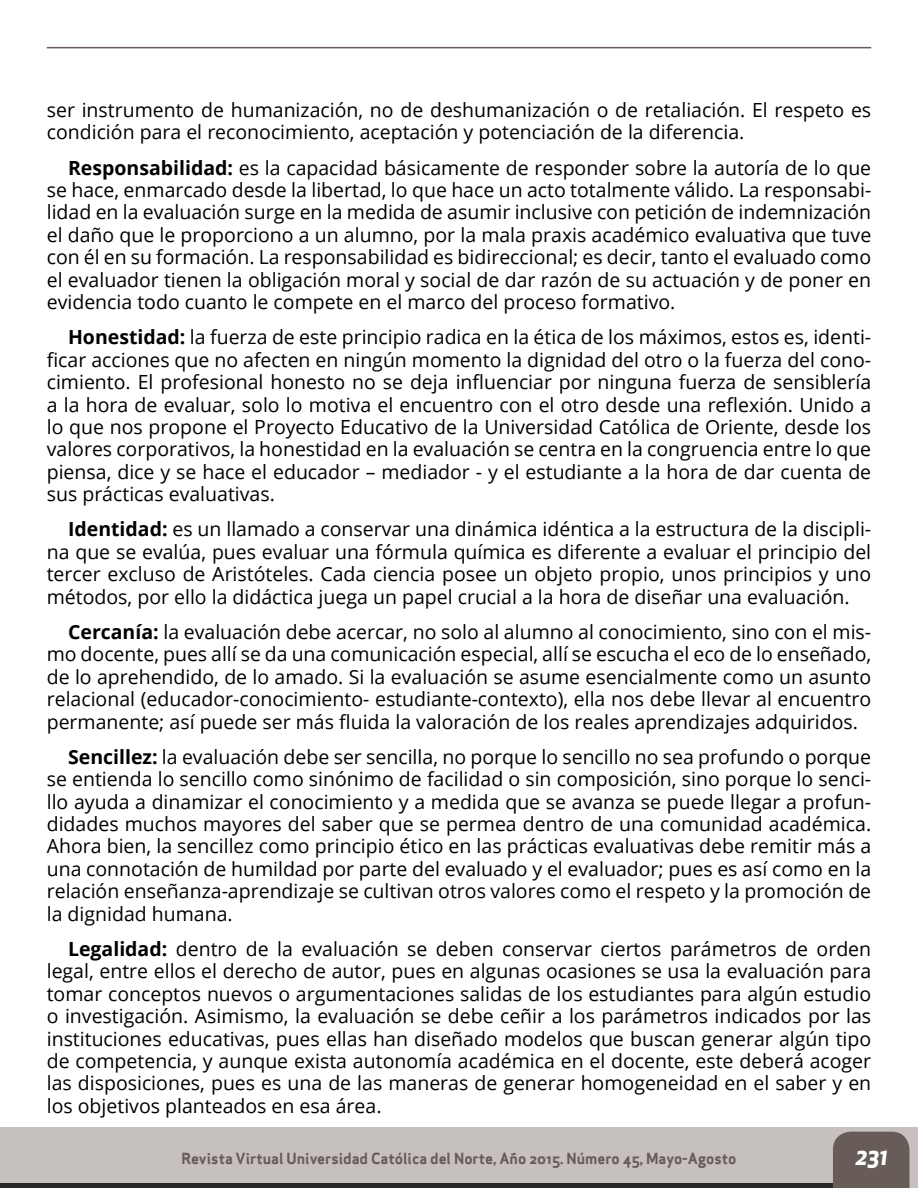
<style>
.page{position:relative;width:918px;height:1188px;background:#fff}
.page>*{position:absolute;margin:0;border:0;box-sizing:border-box;transform-origin:0 0}
.t1{font:italic 700 22.5px "Apex New";color:#fff}
.t2{font:19.5px/22.5px "Open Sans";color:#000;text-align:justify}
.t3{font:15px "Apex Sans Bold ST";color:#675c57}
.s1{font-weight:700}
</style>
<div class="page">
<div style="left:0;top:1128px;width:918px;height:60px;background:#c6c1bf"></div>
<hr style="left:0;top:1184px;width:896px;height:4px;background:#262626">
<div style="left:833px;top:1132px;width:76px;height:56px;background:#675c57"></div>
<hr style="left:47px;top:47px;width:824px;height:1px;background:#675c57">
<p class="t2" style="left:47px;top:98px;width:826px">ser instrumento de humanización, no de deshumanización o de retaliación. El respeto es condición para el reconocimiento, aceptación y potenciación de la diferencia.</p>
<p class="t2" style="left:47px;top:156px;width:826px;text-indent:21px"><span class="s1">Responsabilidad:</span> es la capacidad básicamente de responder sobre la autoría de lo que se hace, enmarcado desde la libertad, lo que hace un acto totalmente válido. La responsabi&shy;lidad en la evaluación surge en la medida de asumir inclusive con petición de indemnización el daño que le proporciono a un alumno, por la mala praxis académico evaluativa que tuve con él en su formación. La responsabilidad es bidireccional; es decir, tanto el evaluado como el evaluador tienen la obligación moral y social de dar razón de su actuación y de poner en evidencia todo cuanto le compete en el marco del proceso formativo.</p>
<p class="t2" style="left:47px;top:326px;width:826px;text-indent:21px"><span class="s1">Honestidad:</span> la fuerza de este principio radica en la ética de los máximos, estos es, identi&shy;ficar acciones que no afecten en ningún momento la dignidad del otro o la fuerza del cono&shy;cimiento. El profesional honesto no se deja influenciar por ninguna fuerza de sensiblería a la hora de evaluar, solo lo motiva el encuentro con el otro desde una reflexión. Unido a lo que nos propone el Proyecto Educativo de la Universidad Católica de Oriente, desde los valores corporativos, la honestidad en la evaluación se centra en la congruencia entre lo que piensa, dice y se hace el educador – mediador - y el estudiante a la hora de dar cuenta de sus prácticas evaluativas.</p>
<p class="t2" style="left:47px;top:518px;width:826px;text-indent:21px"><span class="s1">Identidad:</span> es un llamado a conservar una dinámica idéntica a la estructura de la discipli&shy;na que se evalúa, pues evaluar una fórmula química es diferente a evaluar el principio del tercer excluso de Aristóteles. Cada ciencia posee un objeto propio, unos principios y uno métodos, por ello la didáctica juega un papel crucial a la hora de diseñar una evaluación.</p>
<p class="t2" style="left:47px;top:620px;width:826px;text-indent:21px"><span class="s1">Cercanía:</span> la evaluación debe acercar, no solo al alumno al conocimiento, sino con el mis&shy;mo docente, pues allí se da una comunicación especial, allí se escucha el eco de lo enseñado, de lo aprehendido, de lo amado. Si la evaluación se asume esencialmente como un asunto relacional (educador-conocimiento- estudiante-contexto), ella nos debe llevar al encuentro permanente; así puede ser más fluida la valoración de los reales aprendizajes adquiridos.</p>
<p class="t2" style="left:47px;top:745px;width:826px;text-indent:21px"><span class="s1">Sencillez:</span> la evaluación debe ser sencilla, no porque lo sencillo no sea profundo o porque se entienda lo sencillo como sinónimo de facilidad o sin composición, sino porque lo senci&shy;llo ayuda a dinamizar el conocimiento y a medida que se avanza se puede llegar a profun&shy;didades muchos mayores del saber que se permea dentro de una comunidad académica.<br>Ahora bien, la sencillez como principio ético en las prácticas evaluativas debe remitir más a una connotación de humildad por parte del evaluado y el evaluador; pues es así como en la relación enseñanza-aprendizaje se cultivan otros valores como el respeto y la promoción de la dignidad humana.</p>
<p class="t2" style="left:47px;top:937px;width:826px;text-indent:21px"><span class="s1">Legalidad:</span> dentro de la evaluación se deben conservar ciertos parámetros de orden legal, entre ellos el derecho de autor, pues en algunas ocasiones se usa la evaluación para tomar conceptos nuevos o argumentaciones salidas de los estudiantes para algún estudio o investigación. Asimismo, la evaluación se debe ceñir a los parámetros indicados por las instituciones educativas, pues ellas han diseñado modelos que buscan generar algún tipo de competencia, y aunque exista autonomía académica en el docente, este deberá acoger las disposiciones, pues es una de las maneras de generar homogeneidad en el saber y en los objetivos planteados en esa área.</p>
<p class="t3" style="left:181px;top:1148px;width:557px">Revista Virtual Universidad Católica del Norte, Año 2015. Número 45, Mayo-Agosto</p>
<p class="t1" style="left:855px;top:1140px;width:34px">231</p>
</div>
